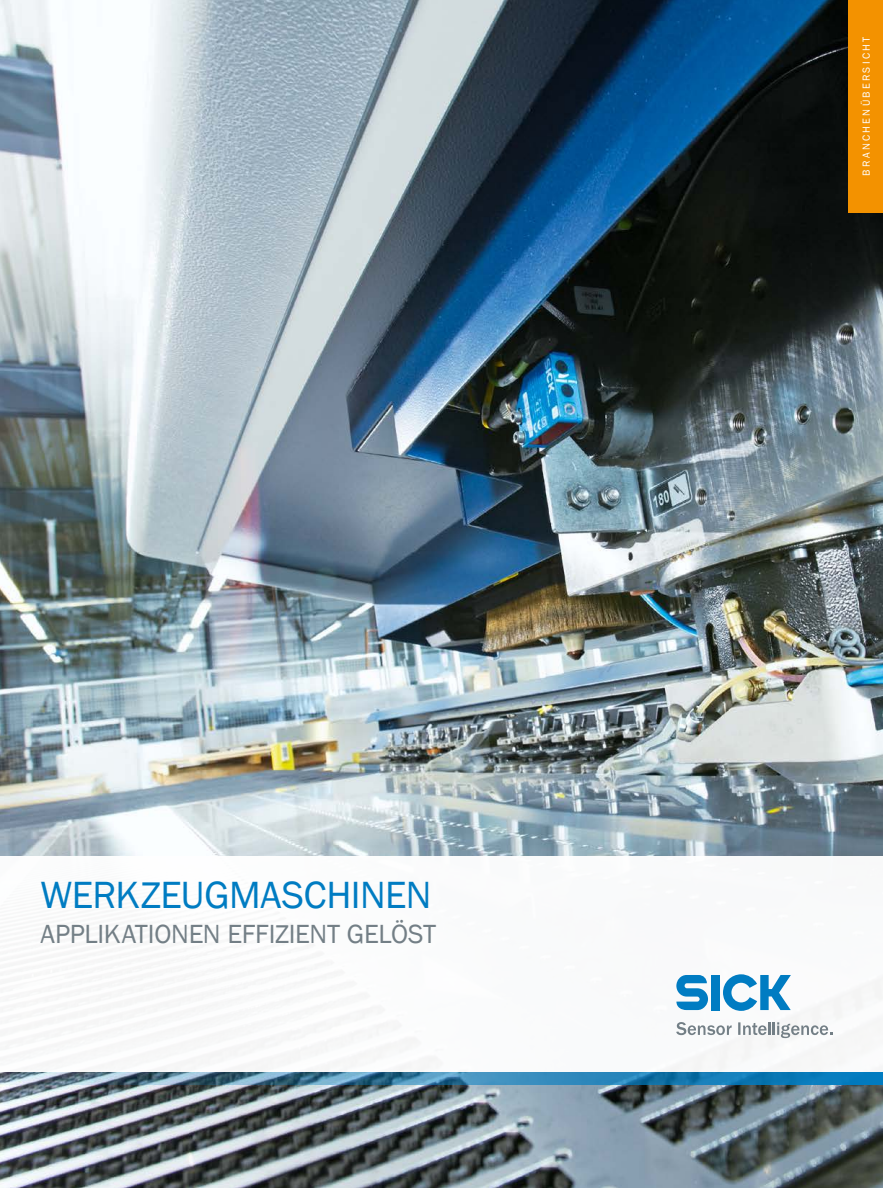
<style>
.page{position:relative;width:883px;height:1188px;background:#fff}
.page>*{position:absolute;margin:0;border:0;box-sizing:border-box;transform-origin:0 0}
.t1{font:39px "SICK Franklin";color:#007cc2}
.t2{font:27px "SICK Franklin";letter-spacing:-.01em;color:#737f86}
.t3{font:10.5px "SICK Franklin";letter-spacing:.22em;color:#fff}
</style>
<div class="page">
<img style="left:0;top:0;width:882px;height:1188px">
<div style="left:0;top:857px;width:882px;height:215px;background:#fff"></div>
<img style="left:0;top:1072px;width:882px;height:13px">
<svg style="left:676px;top:975px;width:31px;height:35px"></svg>
<div style="left:711px;top:975px;width:8px;height:35px;background:#007cc2"></div>
<svg style="left:723px;top:974px;width:67px;height:37px"></svg>
<svg style="left:676px;top:1022px;width:55px;height:13px"></svg>
<svg style="left:738px;top:1022px;width:94px;height:16px"></svg>
<div style="left:848px;top:0;width:34px;height:213px;background:#f39200"></div>
<h1 class="t1" style="left:40px;top:871px;width:56px">WERKZEUGMASCH</h1>
<h1 class="t1" style="left:351px;top:871px;width:32px">INEN</h1>
<p class="t2" style="left:40px;top:917px;width:147px">APPLIKATIONEN</p>
<p class="t2" style="left:227px;top:917px;width:210px">EFFIZIENT GELÖST</p>
<p class="t3" style="left:859px;top:176px;width:140px;rotate:-90deg">BRANCHEN ÜBERS ICH T</p>
</div>
